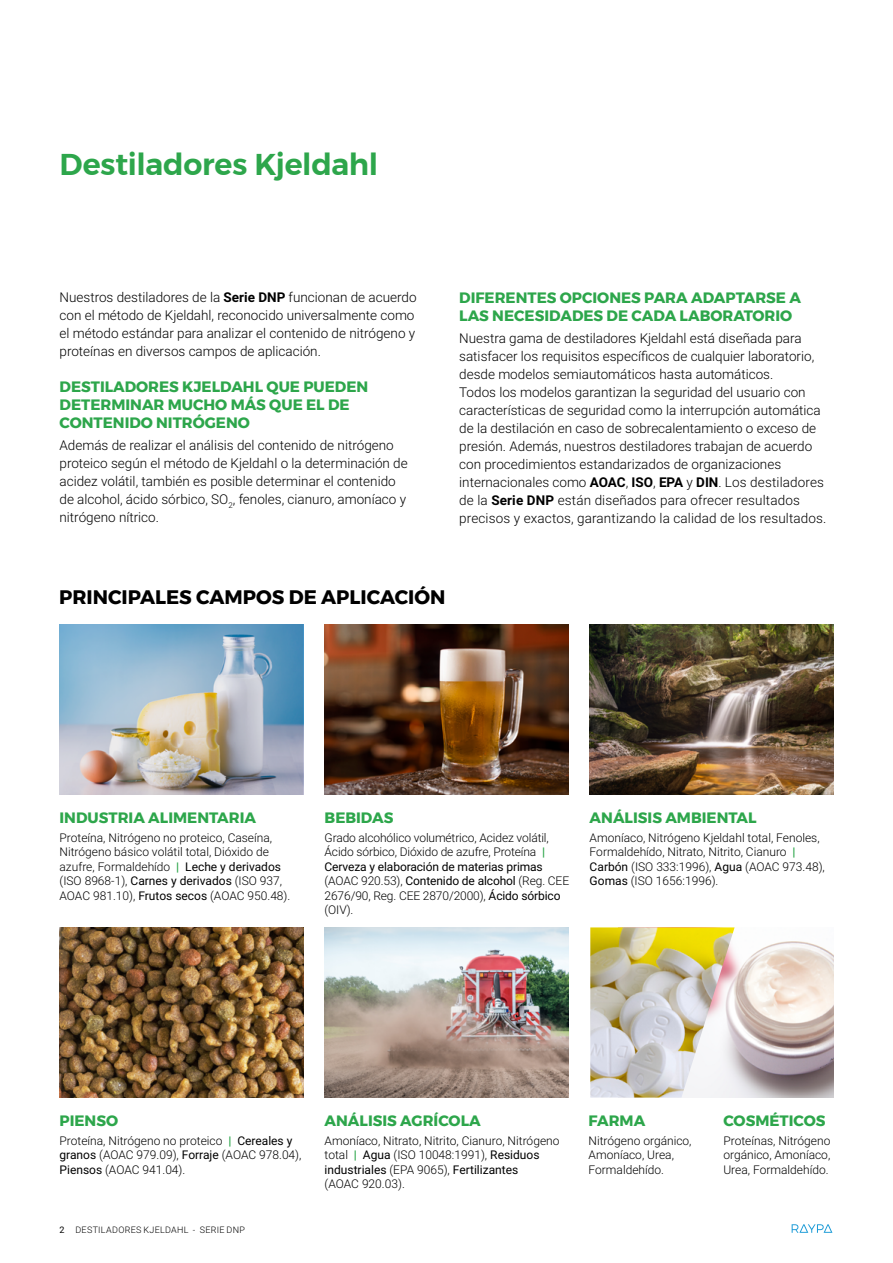
<style>
.page{position:relative;width:893px;height:1263px;background:#fff}
.page>*{position:absolute;margin:0;border:0;box-sizing:border-box;transform-origin:0 0}
.t1{font:600 30px "Montserrat";letter-spacing:-.01em;color:#2da64b}
.t2{font:700 19.5px "Montserrat";color:#000}
.t3{font:700 15px/18px "Montserrat";color:#2da64b}
.t4{font:300 13.5px/18px "Roboto";color:#000}
.t5{font:300 12px/14.4px "Roboto";color:#000}
.t6{font:300 9px "Roboto";letter-spacing:.03em;color:#000}
.s1{font-weight:700}
.s2{font-weight:700;color:#2da64b}
.s3{font-weight:400}
</style>
<div class="page">
<svg style="left:792px;top:1224px;width:40px;height:9px"></svg>
<img style="left:60px;top:625px;width:243px;height:170px">
<img style="left:60px;top:927px;width:243px;height:170px">
<img style="left:325px;top:625px;width:243px;height:170px">
<img style="left:325px;top:927px;width:243px;height:170px">
<img style="left:590px;top:625px;width:243px;height:170px">
<img style="left:735px;top:941px;width:98px;height:156px">
<img style="left:590px;top:927px;width:145px;height:170px">
<h1 class="t1" style="left:60px;top:141px;width:320px">Destiladores Kjeldahl</h1>
<p class="t4" style="left:60px;top:287px;width:359px">Nuestros destiladores de la <span class="s1">Serie DNP</span> funcionan de acuerdo con el método de Kjeldahl, reconocido universalmente como el método estándar para analizar el contenido de nitrógeno y proteínas en diversos campos de aplicación.</p>
<p class="t3" style="left:60px;top:377px;width:310px">DESTILADORES KJELDAHL QUE PUEDEN<br>DETERMINAR MUCHO MÁS QUE EL DE<br>CONTENIDO NITRÓGENO</p>
<p class="t4" style="left:60px;top:436px;width:350px">Además de realizar el análisis del contenido de nitrógeno proteico según el método de Kjeldahl o la determinación de acidez volátil, también es posible determinar el contenido de alcohol, ácido sórbico, SO<sub>2</sub>, fenoles, cianuro, amoníaco y nitrógeno nítrico.</p>
<p class="t3" style="left:459px;top:289px;width:343px">DIFERENTES OPCIONES PARA ADAPTARSE A<br>LAS NECESIDADES DE CADA LABORATORIO</p>
<p class="t4" style="left:459px;top:329px;width:369px">Nuestra gama de destiladores Kjeldahl está diseñada para satisfacer los requisitos específicos de cualquier laboratorio, desde modelos semiautomáticos hasta automáticos.<br>Todos los modelos garantizan la seguridad del usuario con características de seguridad como la interrupción automática de la destilación en caso de sobrecalentamiento o exceso de presión. Además, nuestros destiladores trabajan de acuerdo con procedimientos estandarizados de organizaciones internacionales como <span class="s1">AOAC</span>, <span class="s1">ISO</span>, <span class="s1">EPA</span> y <span class="s1">DIN</span>. Los destiladores de la <span class="s1">Serie DNP</span> están diseñados para ofrecer resultados precisos y exactos, garantizando la calidad de los resultados.</p>
<h2 class="t2" style="left:59px;top:582px;width:388px">PRINCIPALES CAMPOS DE APLICACIÓN</h2>
<p class="t3" style="left:60px;top:809px;width:198px">INDUSTRIA ALIMENTARIA</p>
<p class="t5" style="left:60px;top:830px;width:232px">Proteína, Nitrógeno no proteico, Caseína, Nitrógeno básico volátil total, Dióxido de azufre, Formaldehído <span class="s2">|</span> <span class="s3">Leche y derivados </span>(ISO 8968-1), <span class="s3">Carnes y derivados</span> (ISO 937, AOAC 981.10), <span class="s3">Frutos secos</span> (AOAC 950.48).</p>
<p class="t3" style="left:325px;top:809px;width:70px">BEBIDAS</p>
<p class="t5" style="left:325px;top:830px;width:246px">Grado alcohólico volumétrico, Acidez volátil, Ácido sórbico, Dióxido de azufre, Proteína <span class="s2">| </span><span class="s3">Cerveza y elaboración de materias primas </span>(AOAC 920.53), <span class="s3">Contenido de alcohol</span> (Reg. CEE 2676/90, Reg. CEE 2870/2000), <span class="s3">Ácido sórbico </span>(OIV).</p>
<p class="t3" style="left:590px;top:809px;width:168px">ANÁLISIS AMBIENTAL</p>
<p class="t5" style="left:590px;top:830px;width:237px">Amoníaco, Nitrógeno Kjeldahl total, Fenoles, Formaldehído, Nitrato, Nitrito, Cianuro <span class="s2">| </span><span class="s3">Carbón</span> (ISO 333:1996), <span class="s3">Agua</span> (AOAC 973.48), <span class="s3">Gomas</span> (ISO 1656:1996).</p>
<p class="t3" style="left:60px;top:1112px;width:60px">PIENSO</p>
<p class="t5" style="left:60px;top:1133px;width:243px">Proteína, Nitrógeno no proteico <span class="s2">|</span> <span class="s3">Cereales y granos</span> (AOAC 979.09), <span class="s3">Forraje</span> (AOAC 978.04),<br><span class="s3">Piensos</span> (AOAC 941.04).</p>
<p class="t6" style="left:60px;top:1224px;width:187px"><span class="s3">2</span> DESTILADORES KJELDAHL - SERIE DNP</p>
<p class="t3" style="left:325px;top:1112px;width:158px">ANÁLISIS AGRÍCOLA</p>
<p class="t5" style="left:325px;top:1133px;width:236px">Amoníaco, Nitrato, Nitrito, Cianuro, Nitrógeno total <span class="s2">|</span> <span class="s3">Agua</span> (ISO 10048:1991), <span class="s3">Residuos industriales</span> (EPA 9065), <span class="s3">Fertilizantes<br></span>(AOAC 920.03).</p>
<p class="t3" style="left:589px;top:1112px;width:58px">FARMA</p>
<p class="t5" style="left:589px;top:1133px;width:104px">Nitrógeno orgánico,<br>Amoníaco, Urea,<br>Formaldehído.</p>
<p class="t3" style="left:723px;top:1112px;width:104px">COSMÉTICOS</p>
<p class="t5" style="left:723px;top:1133px;width:108px;text-align:justify">Proteínas, Nitrógeno orgánico, Amoníaco, Urea, Formaldehído.</p>
</div>
